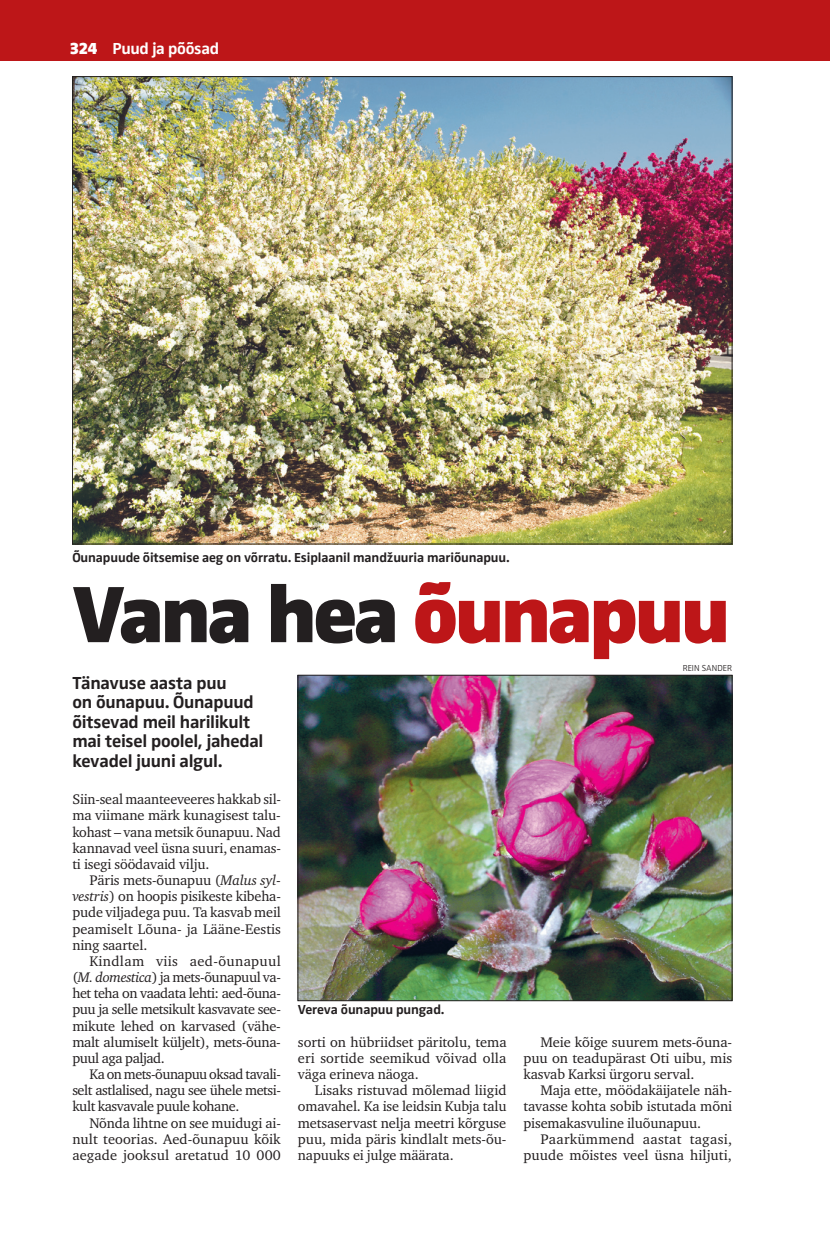
<style>
.page{position:relative;width:830px;height:1234px;background:#fff}
.page>*{position:absolute;margin:0;border:0;box-sizing:border-box;transform-origin:0 0}
.t1{font:900 82.5px "Zwo Pro";letter-spacing:-.05em;color:#231f20}
.t2{font:700 18px/19.5px "Zwo Pro";letter-spacing:-.015em;color:#231f20}
.t3{font:700 16.5px "Zwo Pro";letter-spacing:-.02em;color:#fff}
.t4{font:14.25px/16.2px "Charter ITC";letter-spacing:-.01em;color:#231f20;text-align:justify}
.t5{font:700 13.5px "Zwo Pro";letter-spacing:-.01em;color:#231f20}
.t6{font:300 9px "Zwo Pro";color:#231f20}
.s1{font-weight:900}
.s2{color:#bd1618}
.s3{font-style:italic}
</style>
<div class="page">
<div style="left:0;top:0;width:829px;height:60px;background:#bd1618"></div>
<hr style="left:829px;top:0;width:1px;height:60px;background:#bd1618">
<img style="left:74px;top:78px;width:656px;height:464px">
<img style="left:299px;top:677px;width:431px;height:321px">
<div style="left:297px;top:675px;width:435px;height:325px;border:1px solid #231f20"></div>
<p class="t3" style="left:70px;top:39px;width:151px"><span class="s1">324</span> Puud ja põõsad</p>
<p class="t5" style="left:72px;top:549px;width:438px">Õunapuude õitsemise aeg on võrratu. Esiplaanil mandžuuria mariõunapuu.</p>
<h1 class="t1" style="left:72px;top:565px;width:659px">Vana hea <span class="s2">õunapuu</span></h1>
<p class="t2" style="left:72px;top:673px;width:192px">Tänavuse aasta puu<br>on õunapuu. Õunapuud õitsevad meil harilikult mai teisel poolel, jahedal kevadel juuni algul.</p>
<p class="t4" style="left:72px;top:791px;width:210px">Siin-seal maanteeveeres hakkab sil&shy;ma viimane märk kunagisest talu&shy;kohast – vana metsik õunapuu. Nad kannavad veel üsna suuri, enamas&shy;ti isegi söödavaid vilju.</p>
<p class="t4" style="left:72px;top:871px;width:210px;text-indent:17px">Päris mets-õunapuu (<span class="s3">Malus syl&shy;vestris</span>) on hoopis pisikeste kibeha&shy;pude viljadega puu. Ta kasvab meil peamiselt Lõuna- ja Lääne-Eestis ning saartel.</p>
<p class="t4" style="left:72px;top:952px;width:210px;text-indent:17px">Kindlam viis aed-õunapuul (<span class="s3">M. domestica</span>) ja mets-õunapuul va&shy;het teha on vaadata lehti: aed-õuna&shy;puu ja selle metsikult kasvavate see&shy;mikute lehed on karvased (vähe&shy;malt alumiselt küljelt), mets-õuna&shy;puul aga paljad.</p>
<p class="t4" style="left:72px;top:1065px;width:210px;text-indent:17px">Ka on mets-õunapuu oksad tavali&shy;selt astlalised, nagu see ühele metsi&shy;kult kasvavale puule kohane.</p>
<p class="t4" style="left:72px;top:1114px;width:210px;text-indent:17px">Nõnda lihtne on see muidugi ai&shy;nult teoorias. Aed-õunapuu kõik aegade jooksul aretatud 10 000</p>
<p class="t5" style="left:298px;top:1001px;width:148px">Vereva õunapuu pungad.</p>
<p class="t4" style="left:298px;top:1033px;width:210px">sorti on hübriidset päritolu, tema eri sortide seemikud võivad olla väga erineva näoga.</p>
<p class="t4" style="left:298px;top:1081px;width:210px;text-indent:17px">Lisaks ristuvad mõlemad liigid omavahel. Ka ise leidsin Kubja talu metsaservast nelja meetri kõrguse puu, mida päris kindlalt mets-õu&shy;napuuks ei julge määrata.</p>
<p class="t6" style="left:682px;top:662px;width:51px">REIN SANDER</p>
<p class="t4" style="left:523px;top:1033px;width:210px;text-indent:17px">Meie kõige suurem mets-õuna&shy;puu on teadupärast Oti uibu, mis kasvab Karksi ürgoru serval.</p>
<p class="t4" style="left:523px;top:1081px;width:210px;text-indent:17px">Maja ette, möödakäijatele näh&shy;tavasse kohta sobib istutada mõni pisemakasvuline iluõunapuu.</p>
<p class="t4" style="left:523px;top:1130px;width:210px;text-align:right">Paarkümmend aastat tagasi, puude mõistes veel üsna hiljuti,</p>
</div>
